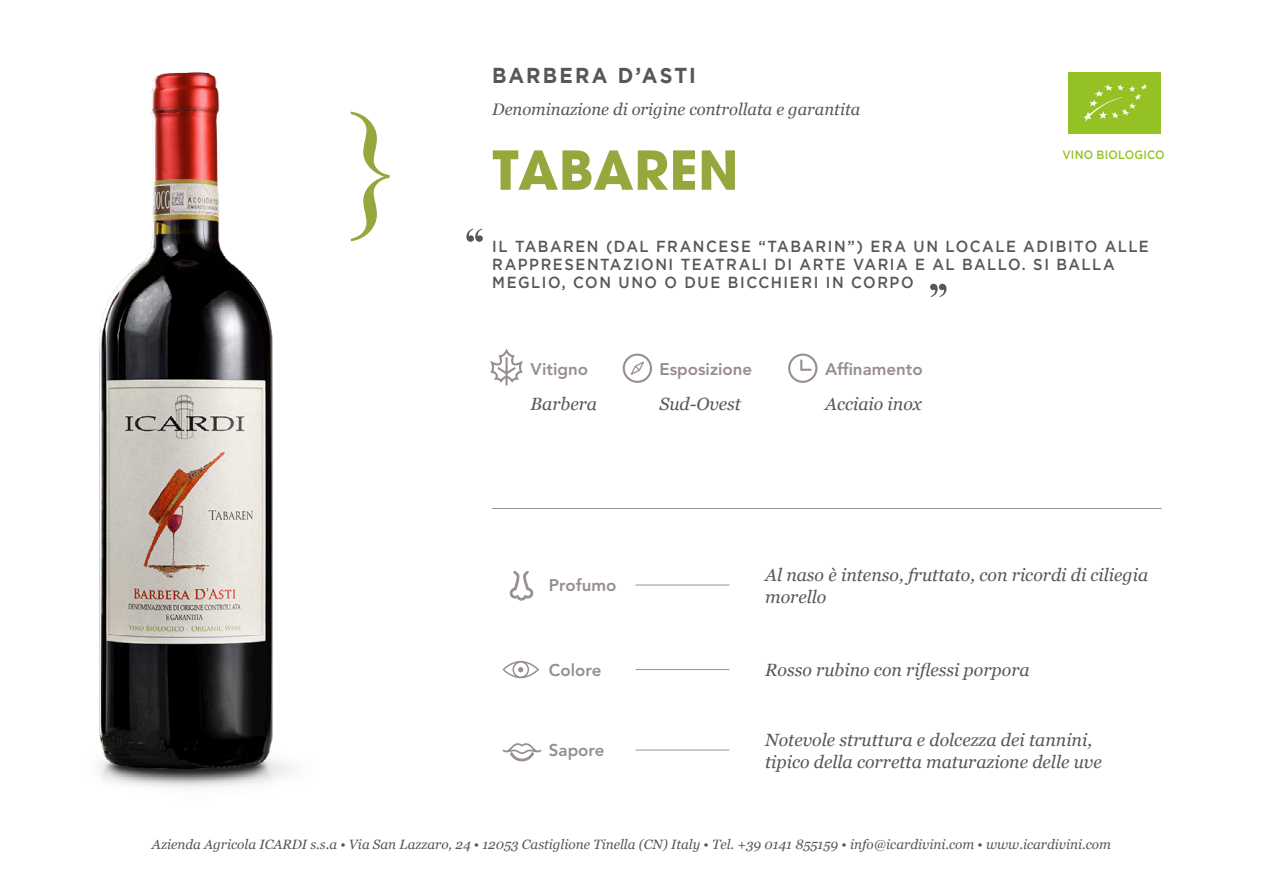
<style>
.page{position:relative;width:1263px;height:893px;background:#fff}
.page>*{position:absolute;margin:0;border:0;box-sizing:border-box;transform-origin:0 0}
.t1{font:700 53.25px "Avant Garde";letter-spacing:.01em;color:#95a83d}
.t2{font:700 21.6px "Gotham";letter-spacing:.105em;color:#575756;scale:.93 1}
.t3{font:italic 17.7px/22.2px "Georgia";color:#575756}
.t4{font:800 16.95px "Avenir LT Std";color:#988e8e}
.t5{font:italic 16.65px "Georgia";color:#575756}
.t6{font:500 15.9px/18.5px "Gotham";letter-spacing:.1em;color:#575756;scale:.93 1}
.t7{font:italic 13.5px "Georgia";color:#575756}
.t8{font:500 12px "Gotham";letter-spacing:.015em;color:#94c123;scale:.93 1}
</style>
<div class="page">
<svg style="left:466px;top:228px;width:17px;height:14px"></svg>
<svg style="left:930px;top:284px;width:16px;height:13px"></svg>
<hr style="left:636px;top:585px;width:93px;height:1px;background:#988e8e">
<hr style="left:636px;top:669px;width:93px;height:1px;background:#988e8e">
<hr style="left:636px;top:750px;width:93px;height:1px;background:#988e8e">
<hr style="left:493px;top:508px;width:668px;height:1px;background:#988e8e">
<svg style="left:490px;top:348px;width:33px;height:37px"></svg>
<svg style="left:788px;top:354px;width:29px;height:29px"></svg>
<img style="left:98px;top:72px;width:196px;height:716px">
<svg style="left:503px;top:743px;width:38px;height:18px"></svg>
<svg style="left:510px;top:571px;width:23px;height:30px"></svg>
<svg style="left:503px;top:661px;width:36px;height:17px"></svg>
<svg style="left:623px;top:354px;width:29px;height:29px"></svg>
<svg style="left:351px;top:112px;width:39px;height:129px"></svg>
<div style="left:1068px;top:72px;width:93px;height:62px;background:#94c123"></div>
<svg style="left:1083px;top:84px;width:64px;height:38px"></svg>
<p class="t2" style="left:492px;top:63px;width:220px">BARBERA D’ASTI</p>
<p class="t5" style="left:492px;top:98px;width:370px">Denominazione di origine controllata e garantita</p>
<h1 class="t1" style="left:492px;top:136px;width:248px">TABAREN</h1>
<p class="t8" style="left:1062px;top:148px;width:111px">VINO BIOLOGICO</p>
<p class="t6" style="left:492px;top:236px;width:707px">IL TABAREN (DAL FRANCESE “TABARIN”) ERA UN LOCALE ADIBITO ALLE<br>RAPPRESENTAZIONI TEATRALI DI ARTE VARIA E AL BALLO. SI BALLA<br>MEGLIO, CON UNO O DUE BICCHIERI IN CORPO</p>
<p class="t4" style="left:531px;top:359px;width:59px">Vitigno</p>
<p class="t4" style="left:659px;top:359px;width:94px">Esposizione</p>
<p class="t4" style="left:825px;top:359px;width:99px">Affinamento</p>
<p class="t3" style="left:531px;top:392px;width:68px">Barbera</p>
<p class="t3" style="left:659px;top:392px;width:83px">Sud-Ovest</p>
<p class="t3" style="left:825px;top:392px;width:98px">Acciaio inox</p>
<p class="t4" style="left:549px;top:575px;width:69px">Profumo</p>
<p class="t4" style="left:549px;top:660px;width:54px">Colore</p>
<p class="t4" style="left:549px;top:740px;width:57px">Sapore</p>
<p class="t3" style="left:765px;top:563px;width:385px">Al naso è intenso, fruttato, con ricordi di ciliegia morello</p>
<p class="t3" style="left:765px;top:658px;width:266px">Rosso rubino con riflessi porpora</p>
<p class="t3" style="left:765px;top:728px;width:338px">Notevole struttura e dolcezza dei tannini, tipico della corretta maturazione delle uve</p>
<p class="t7" style="left:152px;top:834px;width:960px">Azienda Agricola ICARDI s.s.a • Via San Lazzaro, 24 • 12053 Castiglione Tinella (CN) Italy • Tel. +39 0141 855159 • info@icardivini.com • www.icardivini.com</p>
</div>
